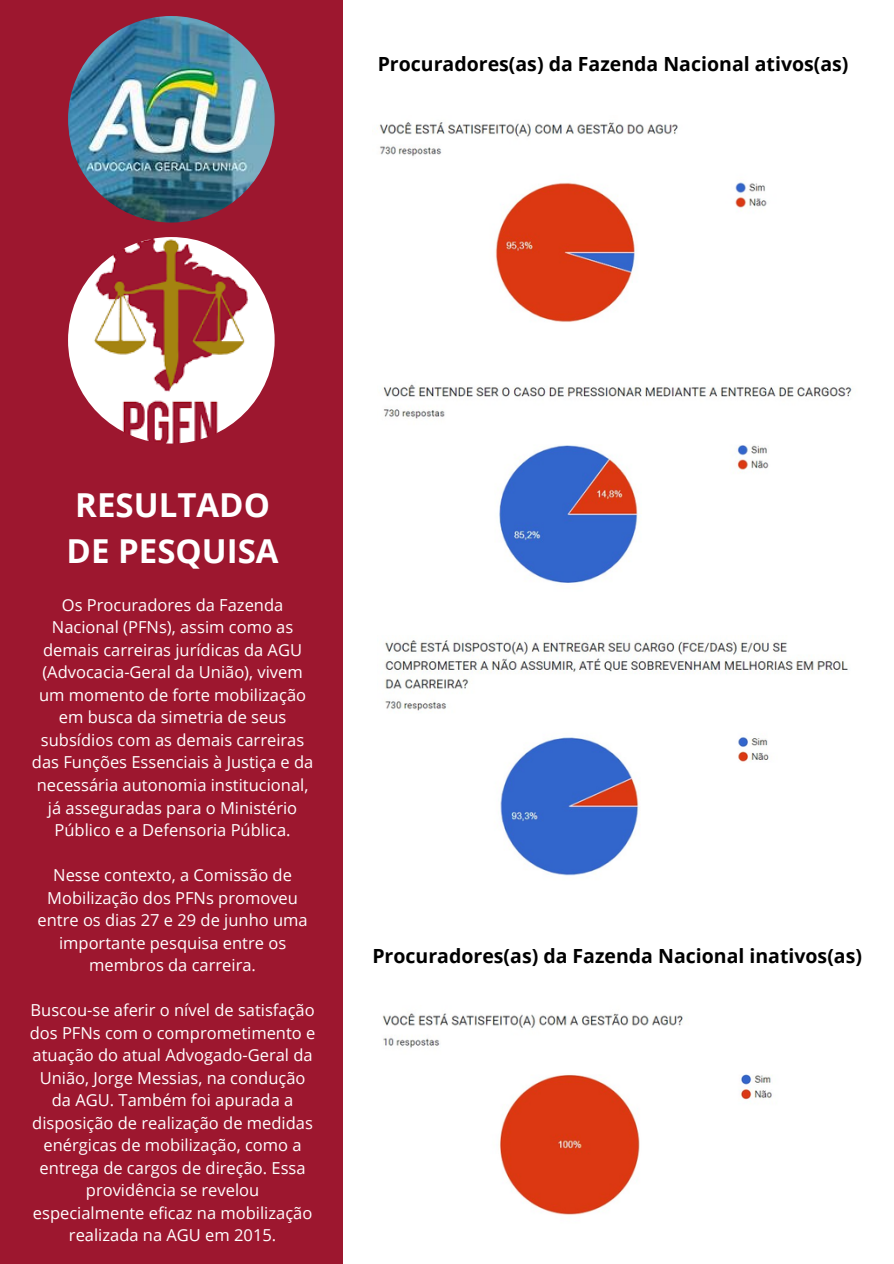
<style>
.page{position:relative;width:894px;height:1264px;background:#fff}
.page>*{position:absolute;margin:0;border:0;box-sizing:border-box;transform-origin:0 0}
.t1{font:700 33px/46.2px "Open Sans";color:#fff}
.t2{font:700 19.5px "Open Sans";color:#000}
.t3{font:16.5px/22.5px "Open Sans";color:#fff;text-align:center}
</style>
<div class="page">
<div style="left:0;top:0;width:342px;height:1263px;background:#9d172f"></div>
<img style="left:68px;top:16px;width:206px;height:206px;border-radius:50%">
<img style="left:68px;top:237px;width:206px;height:206px;border-radius:50%">
<img style="left:377px;top:122px;width:390px;height:200px">
<img style="left:383px;top:384px;width:469px;height:199px">
<img style="left:384px;top:640px;width:464px;height:236px">
<img style="left:382px;top:1013px;width:390px;height:202px">
<p class="t2" style="left:377px;top:50px;width:472px">Procuradores(as) da Fazenda Nacional ativos(as)</p>
<p class="t1" style="left:67px;top:481px;width:213px">RESULTADO<br>DE PESQUISA</p>
<h2 class="t3" style="left:32px;top:593px;width:283px">Os Procuradores da Fazenda<br>Nacional (PFNs), assim como as demais carreiras jurídicas da AGU (Advocacia-Geral da União), vivem um momento de forte mobilização em busca da simetria de seus subsídios com as demais carreiras das Funções Essenciais à Justiça e da necessária autonomia institucional, já asseguradas para o Ministério<br>Público e a Defensoria Pública.</h2>
<p class="t3" style="left:37px;top:863px;width:272px">Nesse contexto, a Comissão de<br>Mobilização dos PFNs promoveu entre os dias 27 e 29 de junho uma importante pesquisa entre os membros da carreira.</p>
<p class="t3" style="left:30px;top:998px;width:287px">Buscou-se aferir o nível de satisfação dos PFNs com o comprometimento e atuação do atual Advogado-Geral da<br>União, Jorge Messias, na condução da AGU. Também foi apurada a disposição de realização de medidas enérgicas de mobilização, como a entrega de cargos de direção. Essa providência se revelou especialmente eficaz na mobilização realizada na AGU em 2015.</p>
<h2 class="t2" style="left:372px;top:941px;width:491px">Procuradores(as) da Fazenda Nacional inativos(as)</h2>
</div>
